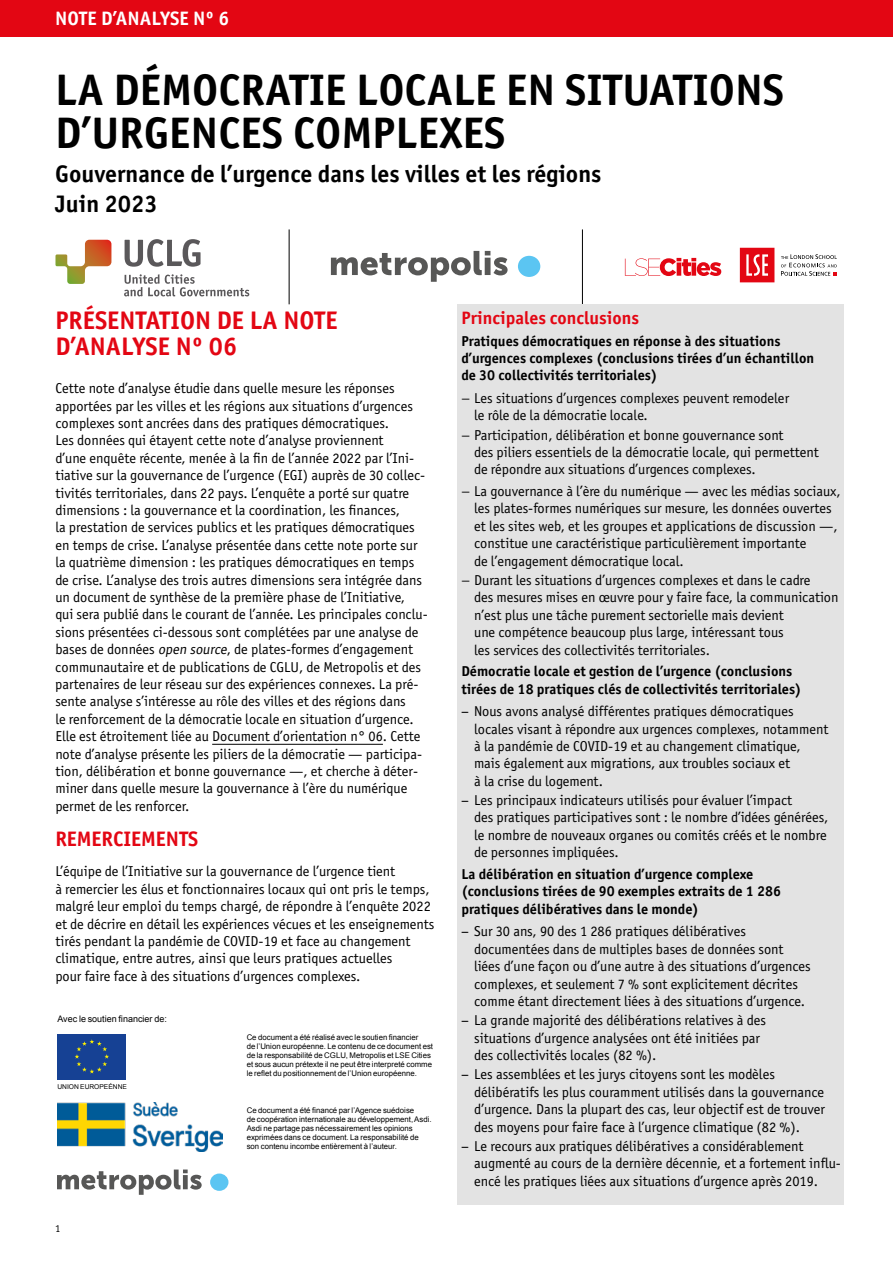
<style>
.page{position:relative;width:893px;height:1263px;background:#fff}
.page>*{position:absolute;margin:0;border:0;box-sizing:border-box;transform-origin:0 0}
.t1{font:700 44.25px/42.5px "Officina Sans Std";color:#000}
.t2{font:700 25.5px/25.5px "Officina Sans Std";color:#e30613}
.t3{font:700 24px/30.5px "Officina Sans Std";color:#000}
.t4{font:700 21px "Officina Sans Std";letter-spacing:-.005em;color:#e30613}
.t5{font:700 19.5px "Officina Sans Std";color:#fff}
.t6{font:700 18px "Officina Sans Std";color:#e30613}
.t7{font:14.4px/17.4px "Officina Sans Std";color:#000}
.t8{font:700 14.4px/17.4px "Officina Sans Std";color:#000}
.t9{font:10.5px "Officina Sans Std";color:#000}
.t10{font:9px "Arial";color:#000}
.t11{font:7.8px/9px "Arial";color:#000}
.t12{font:6.6px "Arial";color:#000}
.s1{font-style:italic}
.s2{font-family:"Myriad Pro"}
</style>
<div class="page">
<div style="left:0;top:0;width:893px;height:36px;background:#e30613"></div>
<svg style="left:55px;top:240px;width:56px;height:44px"></svg>
<svg style="left:125px;top:239px;width:76px;height:28px"></svg>
<svg style="left:124px;top:274px;width:125px;height:22px"></svg>
<hr style="left:582px;top:229px;width:1px;height:75px;background:#000">
<hr style="left:289px;top:229px;width:1px;height:75px;background:#000">
<svg style="left:625px;top:258px;width:96px;height:18px"></svg>
<svg style="left:740px;top:248px;width:34px;height:34px"></svg>
<svg style="left:781px;top:254px;width:56px;height:22px"></svg>
<svg style="left:331px;top:251px;width:177px;height:31px"></svg>
<div style="left:518px;top:256px;width:22px;height:21px;background:#5bc5f2;border-radius:50%"></div>
<hr style="left:212px;top:744px;width:171px;height:1px;background:#000">
<div style="left:457px;top:304px;width:387px;height:900px;background:#e3e3e3"></div>
<svg style="left:57px;top:1169px;width:145px;height:26px"></svg>
<div style="left:210px;top:1173px;width:18px;height:18px;background:#5bc5f2;border-radius:50%"></div>
<img style="left:57px;top:1102px;width:166px;height:49px">
<svg style="left:57px;top:1034px;width:69px;height:46px"></svg>
<div style="left:58px;top:1034px;width:68px;height:45px;background:#164194"></div>
<svg style="left:75px;top:1039px;width:34px;height:34px"></svg>
<h3 class="t5" style="left:55px;top:6px;width:176px">NOTE D’ANALYSE Nº 6</h3>
<h1 class="t1" style="left:55px;top:68px;width:730px">LA DÉMOCRATIE LOCALE EN SITUATIONS<br>D’URGENCES COMPLEXES</h1>
<h3 class="t3" style="left:55px;top:158px;width:548px">Gouvernance de l’urgence dans les villes et les régions<br>Juin 2023</h3>
<h2 class="t2" style="left:55px;top:307px;width:284px">PRÉSENTATION DE LA NOTE<br>D’ANALYSE Nº 06</h2>
<p class="t7" style="left:55px;top:380px;width:374px">Cette note d’analyse étudie dans quelle mesure les réponses apportées par les villes et les régions aux situations d’urgences complexes sont ancrées dans des pratiques démocratiques.<br>Les données qui étayent cette note d’analyse proviennent<br>d’une enquête récente, menée à la fin de l’année 2022 par l’Ini&shy;tiative sur la gouvernance de l’urgence (EGI) auprès de 30 collec&shy;tivités territoriales, dans 22 pays. L’enquête a porté sur quatre dimensions : la gouvernance et la coordination, les finances,<br>la prestation de services publics et les pratiques démocratiques en temps de crise. L’analyse présentée dans cette note porte sur la quatrième dimension : les pratiques démocratiques en temps de crise. L’analyse des trois autres dimensions sera intégrée dans un document de synthèse de la première phase de l’Initiative,<br>qui sera publié dans le courant de l’année. Les principales conclu&shy;sions présentées ci-dessous sont complétées par une analyse de bases de données <span class="s1">open source</span>, de plates-formes d’engagement communautaire et de publications de CGLU, de Metropolis et des partenaires de leur réseau sur des expériences connexes. La pré&shy;sente analyse s’intéresse au rôle des villes et des régions dans<br>le renforcement de la démocratie locale en situation d’urgence.<br>Elle est étroitement liée au Document d’orientation n° 06. Cette note d’analyse présente les piliers de la démocratie — participa&shy;tion, délibération et bonne gouvernance —, et cherche à déter&shy;miner dans quelle mesure la gouvernance à l’ère du numérique permet de les renforcer.</p>
<h3 class="t4" style="left:55px;top:826px;width:144px">REMERCIEMENTS</h3>
<p class="t7" style="left:55px;top:863px;width:381px">L’équipe de l’Initiative sur la gouvernance de l’urgence tient<br>à remercier les élus et fonctionnaires locaux qui ont pris le temps, malgré leur emploi du temps chargé, de répondre à l’enquête 2022 et de décrire en détail les expériences vécues et les enseignements tirés pendant la pandémie de COVID-19 et face au changement climatique, entre autres, ainsi que leurs pratiques actuelles<br>pour faire face à des situations d’urgences complexes.</p>
<p class="t10" style="left:57px;top:1013px;width:111px">Avec le soutien financier de:</p>
<p class="t12" style="left:57px;top:1082px;width:71px">UNION EUROPEÉNNE</p>
<p class="t9" style="left:55px;top:1222px;width:7px">1</p>
<p class="t11" style="left:247px;top:1033px;width:188px">Ce document a été réalisé avec le soutien financier<br>de l’Union européenne. Le contenu de ce document est de la responsabilité de CGLU, Metropolis et LSE Cities et sous aucun prétexte il ne peut être interpreté comme le reflet du positionnement de l’Union européenne.</p>
<p class="t11" style="left:247px;top:1106px;width:186px">Ce document a été financé par l’Agence suédoise<br>de coopération internationale au développement, Asdi.<br>Asdi ne partage pas nécessairement les opinions exprimées dans ce document. La responsabilité de son contenu incombe entièrement à l’auteur.</p>
<p class="t6" style="left:461px;top:306px;width:179px">Principales conclusions</p>
<p class="t8" style="left:461px;top:332px;width:354px">Pratiques démocratiques en réponse à des situations d’urgences complexes (conclusions tirées d’un échantillon de 30 collectivités territoriales)</p>
<p class="t7" style="left:474px;top:389px;width:317px;text-indent:-13px"><span class="s2">−</span> Les situations d’urgences complexes peuvent remodeler le rôle de la démocratie locale.</p>
<p class="t7" style="left:474px;top:426px;width:346px;text-indent:-13px"><span class="s2">−</span> Participation, délibération et bonne gouvernance sont<br>des piliers essentiels de la démocratie locale, qui permettent de répondre aux situations d’urgences complexes.</p>
<p class="t7" style="left:474px;top:482px;width:368px;text-indent:-13px"><span class="s2">−</span> La gouvernance à l’ère du numérique — avec les médias sociaux, les plates-formes numériques sur mesure, les données ouvertes et les sites web, et les groupes et applications de discussion —, constitue une caractéristique particulièrement importante<br>de l’engagement démocratique local.</p>
<p class="t7" style="left:474px;top:571px;width:366px;text-indent:-13px"><span class="s2">−</span> Durant les situations d’urgences complexes et dans le cadre<br>des mesures mises en œuvre pour y faire face, la communication n’est plus une tâche purement sectorielle mais devient<br>une compétence beaucoup plus large, intéressant tous<br>les services des collectivités territoriales.</p>
<p class="t8" style="left:461px;top:662px;width:342px">Démocratie locale et gestion de l’urgence (conclusions tirées de 18 pratiques clés de collectivités territoriales)</p>
<p class="t7" style="left:474px;top:703px;width:356px;text-indent:-13px">− Nous avons analysé différentes pratiques démocratiques locales visant à répondre aux urgences complexes, notamment à la pandémie de COVID-19 et au changement climatique, mais également aux migrations, aux troubles sociaux et<br>à la crise du logement.</p>
<p class="t7" style="left:474px;top:791px;width:356px;text-indent:-13px">− Les principaux indicateurs utilisés pour évaluer l’impact<br>des pratiques participatives sont : le nombre d’idées générées, le nombre de nouveaux organes ou comités créés et le nombre de personnes impliquées.</p>
<p class="t8" style="left:461px;top:865px;width:321px">La délibération en situation d’urgence complexe (conclusions tirées de 90 exemples extraits de 1 286 pratiques délibératives dans le monde)</p>
<p class="t7" style="left:474px;top:923px;width:338px;text-indent:-13px">− Sur 30 ans, 90 des 1 286 pratiques délibératives documentées dans de multiples bases de données sont liées d’une façon ou d’une autre à des situations d’urgences complexes, et seulement 7 % sont explicitement décrites comme étant directement liées à des situations d’urgence.</p>
<p class="t7" style="left:474px;top:1012px;width:293px;text-indent:-13px">− La grande majorité des délibérations relatives à des situations d’urgence analysées ont été initiées par des collectivités locales (82 %).</p>
<p class="t7" style="left:474px;top:1066px;width:353px;text-indent:-13px">− Les assemblées et les jurys citoyens sont les modèles délibératifs les plus couramment utilisés dans la gouvernance d’urgence. Dans la plupart des cas, leur objectif est de trouver des moyens pour faire face à l’urgence climatique (82 %).</p>
<p class="t7" style="left:474px;top:1137px;width:368px;text-indent:-13px">− Le recours aux pratiques délibératives a considérablement augmenté au cours de la dernière décennie, et a fortement influ&shy;encé les pratiques liées aux situations d’urgence après 2019.</p>
</div>
